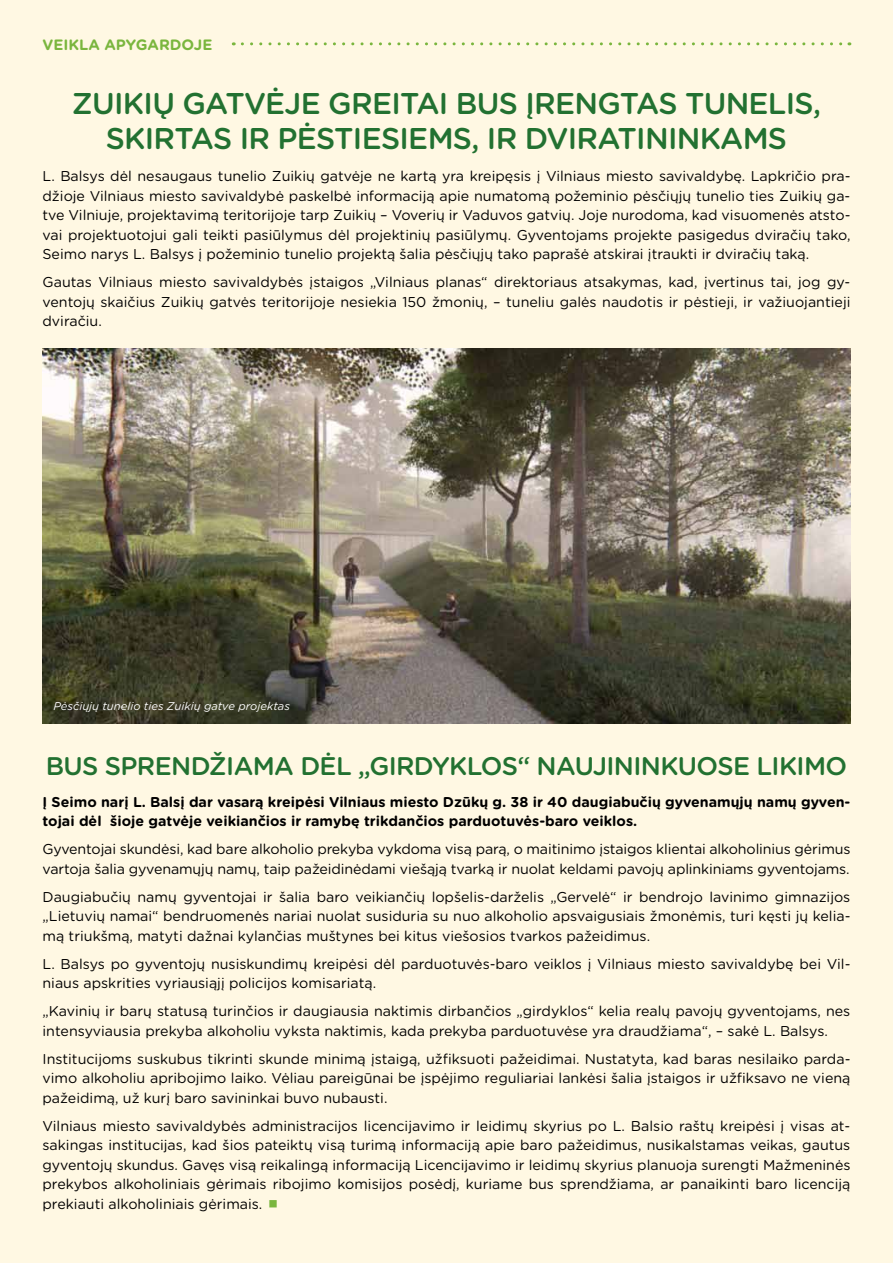
<style>
.page{position:relative;width:893px;height:1263px;background:#fff8e3}
.page>*{position:absolute;margin:0;border:0;box-sizing:border-box;transform-origin:0 0}
.t1{font:500 30px "Gotham Rounded";letter-spacing:-.025em;color:#227131}
.t2{font:500 25.5px "Gotham Rounded";letter-spacing:-.025em;color:#227131}
.t3{font:700 15px "Gotham Rounded";color:#7ab63e}
.t4{font:14.25px/19.5px "Gotham Rounded";color:#000;text-align:justify}
.t5{font:700 14.25px/19.5px "Gotham Rounded";color:#000}
.t6{font:italic 11.25px "Gotham Rounded";color:#fff}
</style>
<div class="page">
<svg style="left:242px;top:42px;width:608px;height:3px"></svg>
<img style="left:43px;top:349px;width:807px;height:374px">
<p class="t3" style="left:43px;top:34px;width:171px">VEIKLA APYGARDOJE</p>
<h1 class="t1" style="left:72px;top:82px;width:58px">ZUIKIŲ</h1>
<h1 class="t1" style="left:183px;top:82px;width:22px">GATV</h1>
<h1 class="t1" style="left:265px;top:82px;width:81px">ĖJE GREITAI</h1>
<h1 class="t1" style="left:456px;top:82px;width:100px">BUS ĮRENGTAS</h1>
<h1 class="t1" style="left:685px;top:82px;width:59px">TUNELIS</h1>
<h1 class="t1" style="left:813px;top:82px;width:10px">,</h1>
<h1 class="t1" style="left:106px;top:117px;width:19px">SKIRTAS</h1>
<h1 class="t1" style="left:240px;top:117px;width:95px">IR PĖSTIESIEMS</h1>
<h1 class="t1" style="left:471px;top:117px;width:95px">, IR DVIRATININKAMS</h1>
<p class="t4" style="left:43px;top:166px;width:809px">L. Balsys dėl nesaugaus tunelio Zuikių gatvėje ne kartą yra kreipęsis į Vilniaus miesto savivaldybę. Lapkričio pra&shy;džioje Vilniaus miesto savivaldybė paskelbė informaciją apie numatomą požeminio pėsčiųjų tunelio ties Zuikių ga&shy;tve Vilniuje, projektavimą teritorijoje tarp Zuikių – Voverių ir Vaduvos gatvių. Joje nurodoma, kad visuomenės atsto&shy;vai projektuotojui gali teikti pasiūlymus dėl projektinių pasiūlymų. Gyventojams projekte pasigedus dviračių tako, Seimo narys L. Balsys į požeminio tunelio projektą šalia pėsčiųjų tako paprašė atskirai įtraukti ir dviračių taką.</p>
<p class="t4" style="left:43px;top:272px;width:809px">Gautas Vilniaus miesto savivaldybės įstaigos „Vilniaus planas“ direktoriaus atsakymas, kad, įvertinus tai, jog gy&shy;ventojų skaičius Zuikių gatvės teritorijoje nesiekia 150 žmonių, – tuneliu galės naudotis ir pėstieji, ir važiuojantieji dviračiu.</p>
<p class="t6" style="left:53px;top:698px;width:238px">Pėsčiųjų tunelio ties Zuikių gatve projektas</p>
<h2 class="t2" style="left:46px;top:747px;width:77px">BUS SPREN</h2>
<h2 class="t2" style="left:191px;top:747px;width:36px">DŽIAMA</h2>
<h2 class="t2" style="left:300px;top:747px;width:167px">DĖL „GIRDYKLOS</h2>
<h2 class="t2" style="left:517px;top:747px;width:104px">“ NAUJININK</h2>
<h2 class="t2" style="left:678px;top:747px;width:37px">UOSE</h2>
<h2 class="t2" style="left:756px;top:747px;width:16px">LIKIMO</h2>
<p class="t5" style="left:43px;top:791px;width:809px">Į Seimo narį L. Balsį dar vasarą kreipėsi Vilniaus miesto Dzūkų g. 38 ir 40 daugiabučių gyvenamųjų namų gyven&shy;tojai dėl šioje gatvėje veikiančios ir ramybę trikdančios parduotuvės-baro veiklos.</p>
<p class="t4" style="left:43px;top:839px;width:809px">Gyventojai skundėsi, kad bare alkoholio prekyba vykdoma visą parą, o maitinimo įstaigos klientai alkoholinius gėrimus vartoja šalia gyvenamųjų namų, taip pažeidinėdami viešąją tvarką ir nuolat keldami pavojų aplinkiniams gyventojams.</p>
<p class="t4" style="left:43px;top:886px;width:809px">Daugiabučių namų gyventojai ir šalia baro veikiančių lopšelis-darželis „Gervelė“ ir bendrojo lavinimo gimnazijos „Lietuvių namai“ bendruomenės nariai nuolat susiduria su nuo alkoholio apsvaigusiais žmonėmis, turi kęsti jų kelia&shy;mą triukšmą, matyti dažnai kylančias muštynes bei kitus viešosios tvarkos pažeidimus.</p>
<p class="t4" style="left:43px;top:953px;width:809px">L. Balsys po gyventojų nusiskundimų kreipėsi dėl parduotuvės-baro veiklos į Vilniaus miesto savivaldybę bei Vil&shy;niaus apskrities vyriausiąjį policijos komisariatą.</p>
<p class="t4" style="left:43px;top:1001px;width:809px">„Kavinių ir barų statusą turinčios ir daugiausia naktimis dirbančios „girdyklos“ kelia realų pavojų gyventojams, nes intensyviausia prekyba alkoholiu vyksta naktimis, kada prekyba parduotuvėse yra draudžiama“, – sakė L. Balsys.</p>
<p class="t4" style="left:43px;top:1048px;width:809px">Institucijoms suskubus tikrinti skunde minimą įstaigą, užfiksuoti pažeidimai. Nustatyta, kad baras nesilaiko parda&shy;vimo alkoholiu apribojimo laiko. Vėliau pareigūnai be įspėjimo reguliariai lankėsi šalia įstaigos ir užfiksavo ne vieną pažeidimą, už kurį baro savininkai buvo nubausti.</p>
<p class="t4" style="left:43px;top:1115px;width:809px">Vilniaus miesto savivaldybės administracijos licencijavimo ir leidimų skyrius po L. Balsio raštų kreipėsi į visas at&shy;sakingas institucijas, kad šios pateiktų visą turimą informaciją apie baro pažeidimus, nusikalstamas veikas, gautus gyventojų skundus. Gavęs visą reikalingą informaciją Licencijavimo ir leidimų skyrius planuoja surengti Mažmeninės prekybos alkoholiniais gėrimais ribojimo komisijos posėdį, kuriame bus sprendžiama, ar panaikinti baro licenciją prekiauti alkoholiniais gėrimais.</p>
</div>
